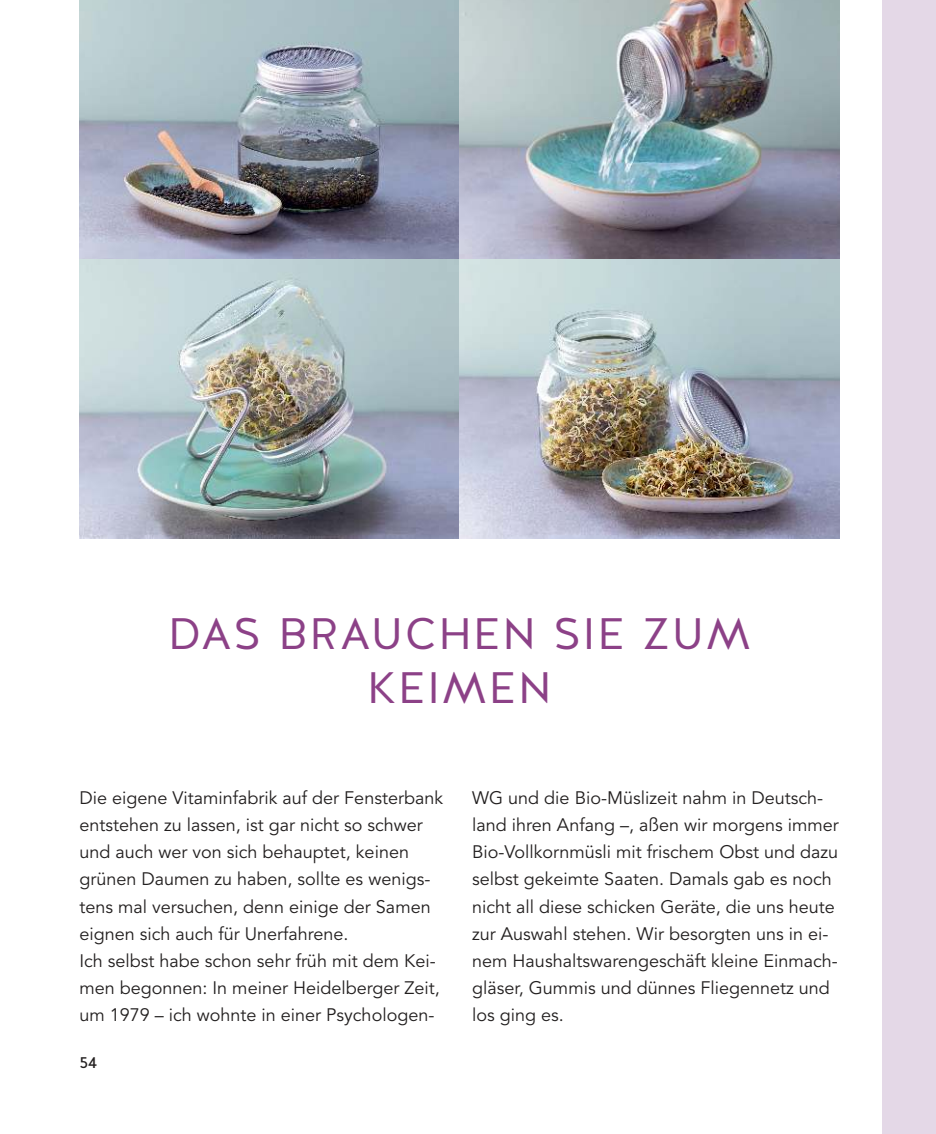
<style>
.page{position:relative;width:936px;height:1134px;background:#fff}
.page>*{position:absolute;margin:0;border:0;box-sizing:border-box;transform-origin:0 0}
.t1{font:44px/54px "Halis GR";letter-spacing:.05em;color:#8c4187;text-align:center}
.t2{font:18px/27.2px "Avenir LT Std";color:#221f1f}
.t3{font:16px "Halis GR";color:#221f1f}
</style>
<div class="page">
<div style="left:882px;top:0;width:53px;height:1134px;background:#e4d8e7"></div>
<img style="left:79px;top:0;width:760px;height:539px">
<h1 class="t1" style="left:168px;top:607px;width:583px">DAS BRAUCHEN SIE ZUM<br>KEIMEN</h1>
<p class="t2" style="left:79px;top:786px;width:365px">Die eigene Vitaminfabrik auf der Fensterbank entstehen zu lassen, ist gar nicht so schwer und auch wer von sich behauptet, keinen grünen Daumen zu haben, sollte es wenigs&shy;tens mal versuchen, denn einige der Samen eignen sich auch für Unerfahrene.<br>Ich selbst habe schon sehr früh mit dem Kei&shy;men begonnen: In meiner Heidelberger Zeit, um 1979 – ich wohnte in einer Psychologen-</p>
<p class="t2" style="left:472px;top:786px;width:368px">WG und die Bio-Müslizeit nahm in Deutsch&shy;land ihren Anfang –, aßen wir morgens immer Bio-Vollkornmüsli mit frischem Obst und dazu selbst gekeimte Saaten. Damals gab es noch nicht all diese schicken Geräte, die uns heute zur Auswahl stehen. Wir besorgten uns in ei&shy;nem Haushaltswarengeschäft kleine Einmach&shy;gläser, Gummis und dünnes Fliegennetz und los ging es.</p>
<p class="t3" style="left:79px;top:1053px;width:19px">54</p>
</div>
